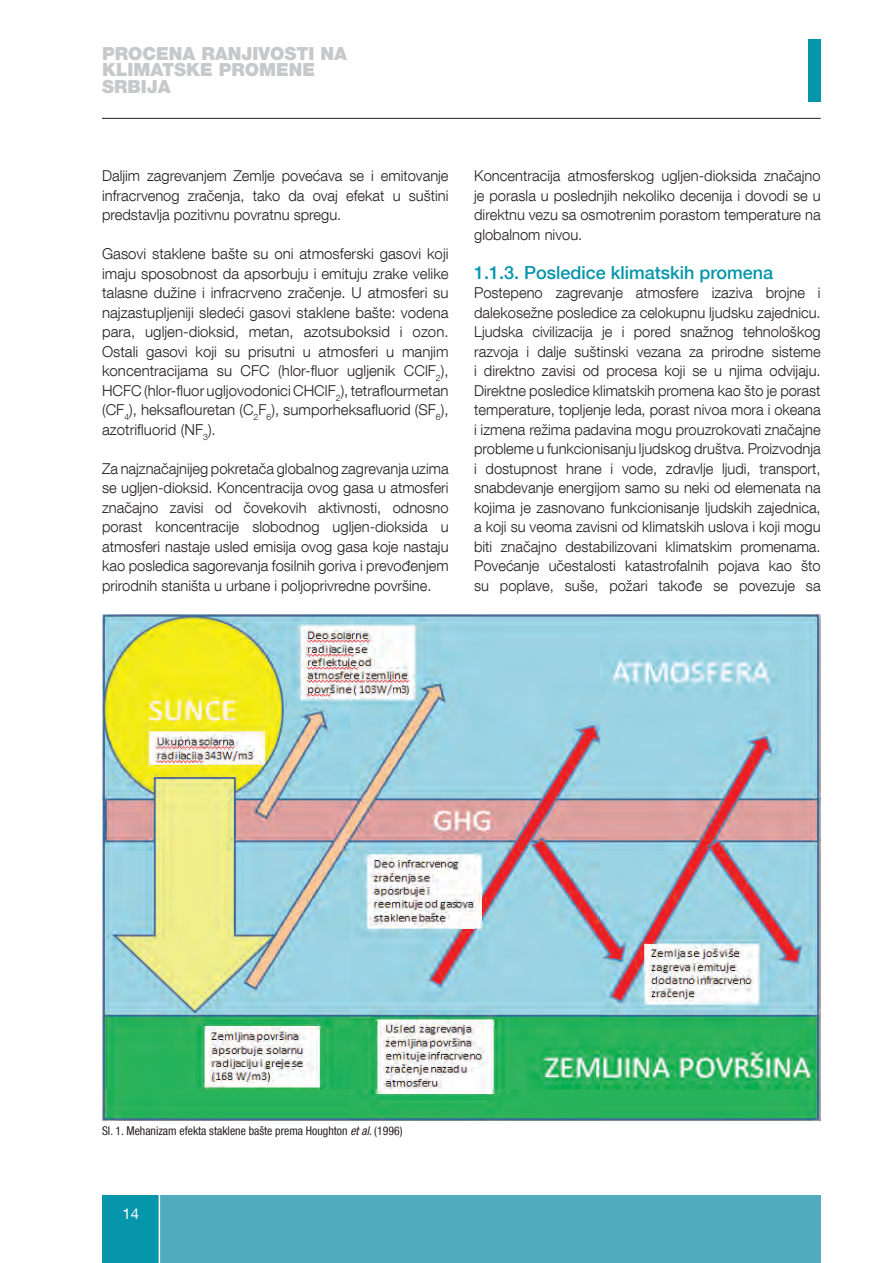
<style>
.page{position:relative;width:893px;height:1263px;background:#fff}
.page>*{position:absolute;margin:0;border:0;box-sizing:border-box;transform-origin:0 0}
.t1{font:900 18px/16.5px "Helvetica Neue LT Com";color:#c7c8ca}
.t2{font:500 18px "Helvetica Neue LT Com";color:#0596ab}
.t3{font:300 15px/19.5px "Helvetica Neue LT Com";color:#231f20;text-align:justify}
.t4{font:15px "Helvetica Neue LT Com";color:#fff}
.t5{font:condensed 12px "Helvetica Neue LT Com";color:#231f20}
.s1{font-style:italic}
</style>
<div class="page">
<hr style="left:102px;top:118px;width:719px;height:1px;background:#231f20">
<div style="left:102px;top:1195px;width:57px;height:68px;background:#0596ab"></div>
<div style="left:159px;top:1195px;width:662px;height:68px;background:#50abbc"></div>
<div style="left:808px;top:39px;width:13px;height:63px;background:#0596ab"></div>
<hr style="left:159px;top:1185px;width:1px;height:78px;background:#fff">
<img style="left:102px;top:614px;width:719px;height:506px">
<p class="t1" style="left:102px;top:45px;width:247px">PROCENA RANJIVOSTI NA<br>KLIMATSKE PROMENE<br>SRBIJA</p>
<p class="t3" style="left:102px;top:166px;width:348px">Daljim zagrevanjem Zemlje povećava se i emitovanje infracrvenog zračenja, tako da ovaj efekat u suštini predstavlja pozitivnu povratnu spregu.</p>
<p class="t3" style="left:102px;top:244px;width:348px">Gasovi staklene bašte su oni atmosferski gasovi koji imaju sposobnost da apsorbuju i emituju zrake velike talasne dužine i infracrveno zračenje. U atmosferi su najzastupljeniji sledeći gasovi staklene bašte: vodena para, ugljen-dioksid, metan, azotsuboksid i ozon.<br>Ostali gasovi koji su prisutni u atmosferi u manjim koncentracijama su CFC (hlor-fluor ugljenik CClF<sub>2</sub>), HCFC (hlor-fluor ugljovodonici CHClF<sub>2</sub>), tetraflourmetan (CF<sub>4</sub>), heksaflouretan (C<sub>2</sub>F<sub>6</sub>), sumporheksafluorid (SF<sub>6</sub>), azotrifluorid (NF<sub>3</sub>).</p>
<p class="t3" style="left:102px;top:458px;width:348px">Za najznačajnijeg pokretača globalnog zagrevanja uzima se ugljen-dioksid. Koncentracija ovog gasa u atmosferi značajno zavisi od čovekovih aktivnosti, odnosno porast koncentracije slobodnog ugljen-dioksida u atmosferi nastaje usled emisija ovog gasa koje nastaju kao posledica sagorevanja fosilnih goriva i prevođenjem prirodnih staništa u urbane i poljoprivredne površine.</p>
<p class="t3" style="left:474px;top:166px;width:348px">Koncentracija atmosferskog ugljen-dioksida značajno je porasla u poslednjih nekoliko decenija i dovodi se u direktnu vezu sa osmotrenim porastom temperature na globalnom nivou.</p>
<p class="t2" style="left:474px;top:261px;width:301px">1.1.3. Posledice klimatskih promena</p>
<p class="t3" style="left:474px;top:283px;width:348px">Postepeno zagrevanje atmosfere izaziva brojne i dalekosežne posledice za celokupnu ljudsku zajednicu.<br>Ljudska civilizacija je i pored snažnog tehnološkog razvoja i dalje suštinski vezana za prirodne sisteme i direktno zavisi od procesa koji se u njima odvijaju.<br>Direktne posledice klimatskih promena kao što je porast temperature, topljenje leda, porast nivoa mora i okeana i izmena režima padavina mogu prouzrokovati značajne probleme u funkcionisanju ljudskog društva. Proizvodnja i dostupnost hrane i vode, zdravlje ljudi, transport, snabdevanje energijom samo su neki od elemenata na kojima je zasnovano funkcionisanje ljudskih zajednica, a koji su veoma zavisni od klimatskih uslova i koji mogu biti značajno destabilizovani klimatskim promenama.<br>Povećanje učestalosti katastrofalnih pojava kao što su poplave, suše, požari takođe se povezuje sa</p>
<p class="t5" style="left:102px;top:1124px;width:302px">Sl. 1. Mehanizam efekta staklene bašte prema Houghton <span class="s1">et al</span>. (1996)</p>
<p class="t4" style="left:122px;top:1204px;width:18px">14</p>
</div>
